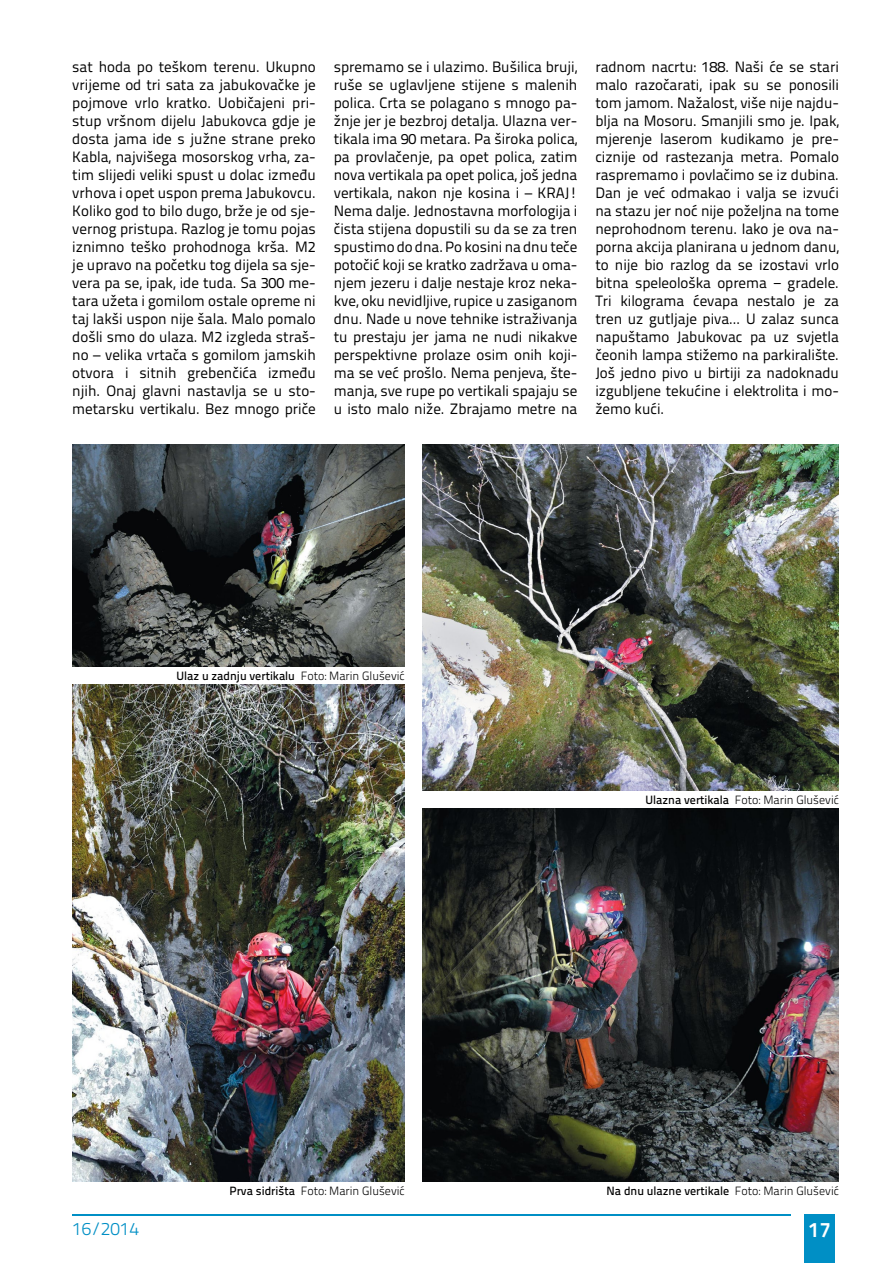
<style>
.page{position:relative;width:893px;height:1263px;background:#fff}
.page>*{position:absolute;margin:0;border:0;box-sizing:border-box;transform-origin:0 0}
.t1{font:21px "Titillium Maps 29 L 800 wt";color:#fff}
.t2{font:18px "Titillium Text 22 L 250 wt";color:#008fc5}
.t3{font:15px/18px "Titillium Text 22 L 400 wt";letter-spacing:-.005em;color:#000;text-align:justify}
.t4{font:12px "Titillium Text 22 L 600 wt";color:#000}
.t5{font:12px "Titillium Text 22 L 250 wt";color:#000}
.s1{font-family:"Titillium Text 22 L 250 wt"}
.s2{font-family:"Titillium Text 22 L 600 wt"}
</style>
<div class="page">
<div style="left:804px;top:1214px;width:31px;height:49px;background:#008fc5"></div>
<hr style="left:72px;top:1214px;width:719px;height:1px;background:#008fc5">
<img style="left:72px;top:684px;width:333px;height:498px">
<img style="left:423px;top:444px;width:416px;height:346px">
<img style="left:423px;top:808px;width:416px;height:374px">
<img style="left:72px;top:444px;width:333px;height:222px">
<p class="t3" style="left:72px;top:57px;width:245px">sat hoda po teškom terenu. Ukupno vrijeme od tri sata za jabukovačke je pojmove vrlo kratko. Uobičajeni pri&shy;stup vršnom dijelu Jabukovca gdje je dosta jama ide s južne strane preko Kabla, najvišega mosorskog vrha, za&shy;tim slijedi veliki spust u dolac između vrhova i opet uspon prema Jabukovcu.<br>Koliko god to bilo dugo, brže je od sje&shy;vernog pristupa. Razlog je tomu pojas iznimno teško prohodnoga krša. M2 je upravo na početku tog dijela sa sje&shy;vera pa se, ipak, ide tuda. Sa 300 me&shy;tara užeta i gomilom ostale opreme ni taj lakši uspon nije šala. Malo pomalo došli smo do ulaza. M2 izgleda straš&shy;no – velika vrtača s gomilom jamskih otvora i sitnih grebenčića između njih. Onaj glavni nastavlja se u sto&shy;metarsku vertikalu. Bez mnogo priče</p>
<p class="t3" style="left:334px;top:57px;width:245px">spremamo se i ulazimo. Bušilica bruji, ruše se uglavljene stijene s malenih polica. Crta se polagano s mnogo pa&shy;žnje jer je bezbroj detalja. Ulazna ver&shy;tikala ima 90 metara. Pa široka polica, pa provlačenje, pa opet polica, zatim nova vertikala pa opet polica, još jedna vertikala, nakon nje kosina i – KRAJ!<br>Nema dalje. Jednostavna morfologija i čista stijena dopustili su da se za tren spustimo do dna. Po kosini na dnu teče potočić koji se kratko zadržava u oma&shy;njem jezeru i dalje nestaje kroz neka&shy;kve, oku nevidljive, rupice u zasiganom dnu. Nade u nove tehnike istraživanja tu prestaju jer jama ne nudi nikakve perspektivne prolaze osim onih koji&shy;ma se već prošlo. Nema penjeva, šte&shy;manja, sve rupe po vertikali spajaju se u isto malo niže. Zbrajamo metre na</p>
<p class="t3" style="left:595px;top:57px;width:245px">radnom nacrtu: 188. Naši će se stari malo razočarati, ipak su se ponosili tom jamom. Nažalost, više nije najdu&shy;blja na Mosoru. Smanjili smo je. Ipak, mjerenje laserom kudikamo je pre&shy;ciznije od rastezanja metra. Pomalo raspremamo i povlačimo se iz dubina.<br>Dan je već odmakao i valja se izvući na stazu jer noć nije poželjna na tome neprohodnom terenu. Iako je ova na&shy;porna akcija planirana u jednom danu, to nije bio razlog da se izostavi vrlo bitna speleološka oprema − gradele.<br>Tri kilograma ćevapa nestalo je za tren uz gutljaje piva... U zalaz sunca napuštamo Jabukovac pa uz svjetla čeonih lampa stižemo na parkiralište.<br>Još jedno pivo u birtiji za nadoknadu izgubljene tekućine i elektrolita i mo&shy;žemo kući.</p>
<p class="t4" style="left:176px;top:666px;width:230px">Ulaz u zadnju vertikalu <span class="s1">Foto: Marin Glušević</span></p>
<p class="t5" style="left:645px;top:791px;width:195px"><span class="s2">Ulazna vertikala</span> Foto: Marin Glušević</p>
<p class="t5" style="left:229px;top:1182px;width:177px"><span class="s2">Prva sidrišta</span> Foto: Marin Glušević</p>
<p class="t4" style="left:607px;top:1182px;width:234px">Na dnu ulazne vertikale <span class="s1">Foto: Marin Glušević</span></p>
<p class="t2" style="left:72px;top:1215px;width:68px">16/2014</p>
<h1 class="t1" style="left:809px;top:1213px;width:24px">17</h1>
</div>
